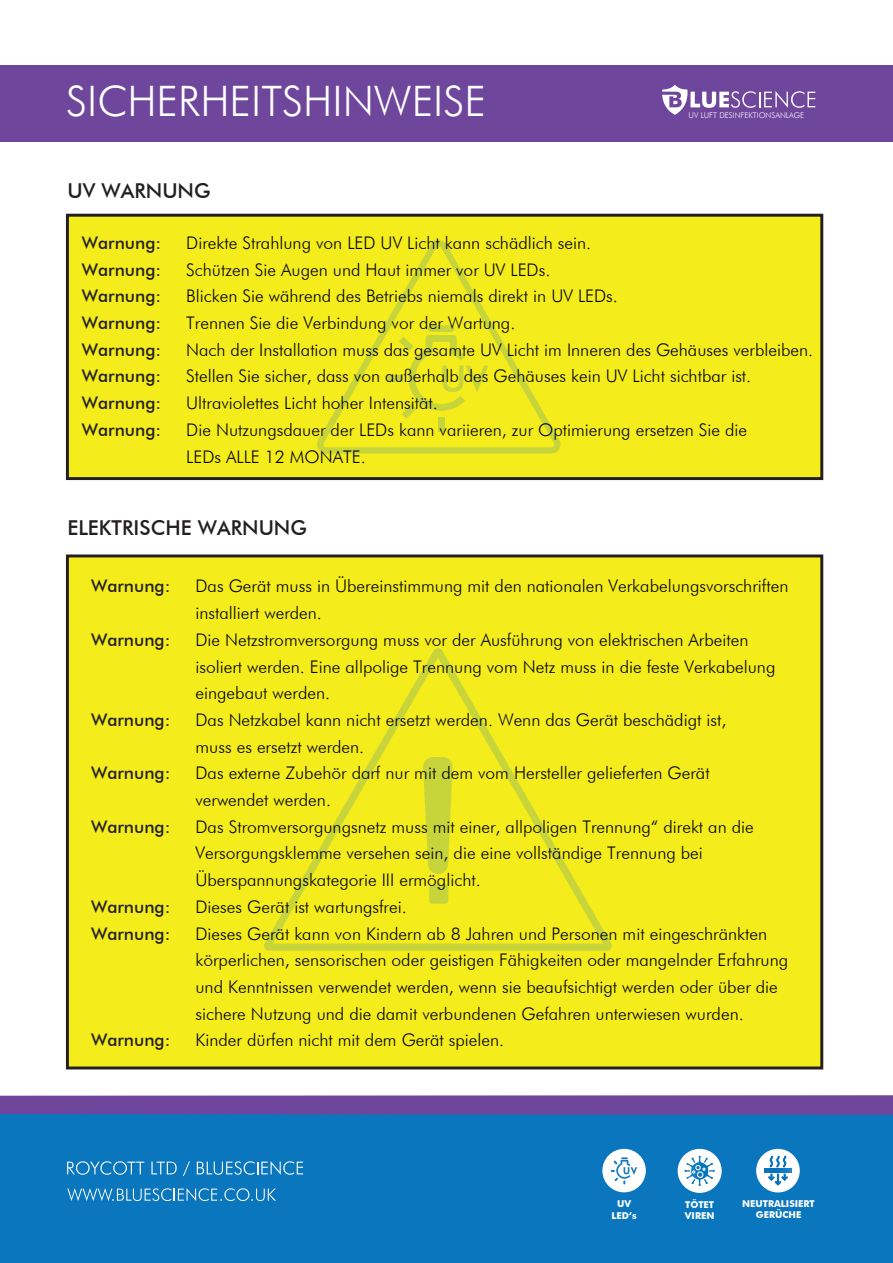
<style>
.page{position:relative;width:893px;height:1263px;background:#fff}
.page>*{position:absolute;margin:0;border:0;box-sizing:border-box;transform-origin:0 0}
.t1{font:300 42px "Futura BT";color:#fff}
.t2{font:500 20.55px "Futura BT";color:#231f20}
.t3{font:300 17.4px/26.7px "Futura BT";color:#040503}
.t4{font:500 17.4px "Futura BT";color:#231f20}
.t5{font:700 9.45px/11.2px "Futura BT";color:#fff;text-align:center}
.t6{font:300 7.95px "Futura BT";color:#fff}
</style>
<div class="page">
<div style="left:66px;top:214px;width:757px;height:266px;background:#f4ec1b;border:3px solid #231f20"></div>
<svg style="left:317px;top:240px;width:243px;height:213px"></svg>
<div style="left:428px;top:325px;width:26px;height:7px;background:#c8d53a;border-radius:3px"></div>
<div style="left:438px;top:418px;width:7px;height:14px;background:#c8d53a"></div>
<div style="left:388px;top:375px;width:14px;height:7px;background:#c8d53a"></div>
<svg style="left:399px;top:335px;width:89px;height:84px"></svg>
<div style="left:66px;top:554px;width:757px;height:515px;background:#f4ec1b;border:3px solid #231f20"></div>
<svg style="left:264px;top:648px;width:348px;height:303px"></svg>
<svg style="left:423px;top:757px;width:30px;height:117px"></svg>
<div style="left:429px;top:884px;width:19px;height:20px;background:#c8d53a;border-radius:3px"></div>
<div style="left:0;top:1113px;width:893px;height:150px;background:#0976bd"></div>
<svg style="left:0;top:1095px;width:893px;height:20px;background:#6e4b9f"></svg>
<div style="left:0;top:65px;width:893px;height:77px;background:#6e469c"></div>
<svg style="left:678px;top:1149px;width:44px;height:44px"></svg>
<div style="left:680px;top:1151px;width:40px;height:40px;background:#fff;border-radius:50%"></div>
<svg style="left:684px;top:1156px;width:31px;height:30px"></svg>
<svg style="left:756px;top:1149px;width:44px;height:43px"></svg>
<div style="left:758px;top:1151px;width:40px;height:39px;background:#fff;border-radius:50%"></div>
<svg style="left:770px;top:1156px;width:16px;height:11px"></svg>
<svg style="left:768px;top:1173px;width:20px;height:13px"></svg>
<svg style="left:764px;top:1168px;width:28px;height:4px"></svg>
<svg style="left:602px;top:1149px;width:44px;height:43px"></svg>
<div style="left:604px;top:1151px;width:40px;height:39px;background:#fff;border-radius:50%"></div>
<svg style="left:611px;top:1157px;width:26px;height:27px"></svg>
<svg style="left:67px;top:1161px;width:77px;height:14px"></svg>
<svg style="left:151px;top:1161px;width:26px;height:13px"></svg>
<svg style="left:183px;top:1161px;width:7px;height:15px"></svg>
<svg style="left:197px;top:1161px;width:106px;height:14px"></svg>
<svg style="left:67px;top:1188px;width:209px;height:13px"></svg>
<svg style="left:662px;top:85px;width:153px;height:30px"></svg>
<h1 class="t1" style="left:66px;top:76px;width:421px">SICHERHEITSHINWEISE</h1>
<p class="t2" style="left:67px;top:178px;width:145px">UV WARNUNG</p>
<p class="t6" style="left:689px;top:111px;width:117px">UV LUFT DESINFEKTIONSANLAGE</p>
<p class="t4" style="left:82px;top:232px;width:81px">Warnung:</p>
<p class="t3" style="left:186px;top:229px;width:407px">Direkte Strahlung von LED UV Licht kann schädlich sein.</p>
<p class="t4" style="left:82px;top:259px;width:81px">Warnung:</p>
<p class="t3" style="left:186px;top:256px;width:366px">Schützen Sie Augen und Haut immer vor UV LEDs.</p>
<p class="t4" style="left:82px;top:286px;width:81px">Warnung:</p>
<p class="t3" style="left:186px;top:283px;width:433px">Blicken Sie während des Betriebs niemals direkt in UV LEDs.</p>
<p class="t4" style="left:82px;top:312px;width:81px">Warnung:</p>
<p class="t3" style="left:186px;top:309px;width:331px">Trennen Sie die Verbindung vor der Wartung.</p>
<p class="t4" style="left:82px;top:339px;width:81px">Warnung:</p>
<p class="t3" style="left:186px;top:336px;width:629px">Nach der Installation muss das gesamte UV Licht im Inneren des Gehäuses verbleiben.</p>
<p class="t4" style="left:82px;top:366px;width:81px">Warnung:</p>
<p class="t3" style="left:186px;top:363px;width:567px">Stellen Sie sicher, dass von außerhalb des Gehäuses kein UV Licht sichtbar ist.</p>
<p class="t4" style="left:82px;top:392px;width:81px">Warnung:</p>
<p class="t3" style="left:186px;top:389px;width:253px">Ultraviolettes Licht hoher Intensität.</p>
<p class="t4" style="left:82px;top:419px;width:81px">Warnung:</p>
<p class="t3" style="left:186px;top:416px;width:563px">Die Nutzungsdauer der LEDs kann variieren, zur Optimierung ersetzen Sie die<br>LEDs ALLE 12 MONATE.</p>
<p class="t2" style="left:67px;top:515px;width:241px">ELEKTRISCHE WARNUNG</p>
<p class="t4" style="left:91px;top:576px;width:81px">Warnung:</p>
<p class="t3" style="left:195px;top:573px;width:594px">Das Gerät muss in Übereinstimmung mit den nationalen Verkabelungsvorschriften installiert werden.</p>
<p class="t4" style="left:91px;top:629px;width:81px">Warnung:</p>
<p class="t3" style="left:195px;top:626px;width:581px">Die Netzstromversorgung muss vor der Ausführung von elektrischen Arbeiten isoliert werden. Eine allpolige Trennung vom Netz muss in die feste Verkabelung eingebaut werden.</p>
<p class="t4" style="left:91px;top:709px;width:81px">Warnung:</p>
<p class="t3" style="left:195px;top:706px;width:532px">Das Netzkabel kann nicht ersetzt werden. Wenn das Gerät beschädigt ist, muss es ersetzt werden.</p>
<p class="t4" style="left:91px;top:762px;width:81px">Warnung:</p>
<p class="t3" style="left:195px;top:760px;width:516px">Das externe Zubehör darf nur mit dem vom Hersteller gelieferten Gerät verwendet werden.</p>
<p class="t4" style="left:91px;top:816px;width:81px">Warnung:</p>
<p class="t3" style="left:195px;top:813px;width:560px">Das Stromversorgungsnetz muss mit einer, allpoligen Trennung“ direkt an die<br>Versorgungsklemme versehen sein, die eine vollständige Trennung bei<br>Überspannungskategorie III ermöglicht.</p>
<p class="t4" style="left:91px;top:896px;width:81px">Warnung:</p>
<p class="t3" style="left:195px;top:893px;width:213px">Dieses Gerät ist wartungsfrei.</p>
<p class="t4" style="left:91px;top:923px;width:81px">Warnung:</p>
<p class="t3" style="left:195px;top:920px;width:594px">Dieses Gerät kann von Kindern ab 8 Jahren und Personen mit eingeschränkten körperlichen, sensorischen oder geistigen Fähigkeiten oder mangelnder Erfahrung und Kenntnissen verwendet werden, wenn sie beaufsichtigt werden oder über die sichere Nutzung und die damit verbundenen Gefahren unterwiesen wurden.</p>
<p class="t4" style="left:91px;top:1029px;width:81px">Warnung:</p>
<p class="t3" style="left:195px;top:1026px;width:310px">Kinder dürfen nicht mit dem Gerät spielen.</p>
<p class="t5" style="left:612px;top:1198px;width:27px">UV<br>LED’s</p>
<p class="t5" style="left:685px;top:1199px;width:31px;text-align:left">TÖTET<br>VIREN</p>
<p class="t5" style="left:742px;top:1198px;width:74px">NEUTRALISIERT<br>GERÜCHE</p>
</div>
